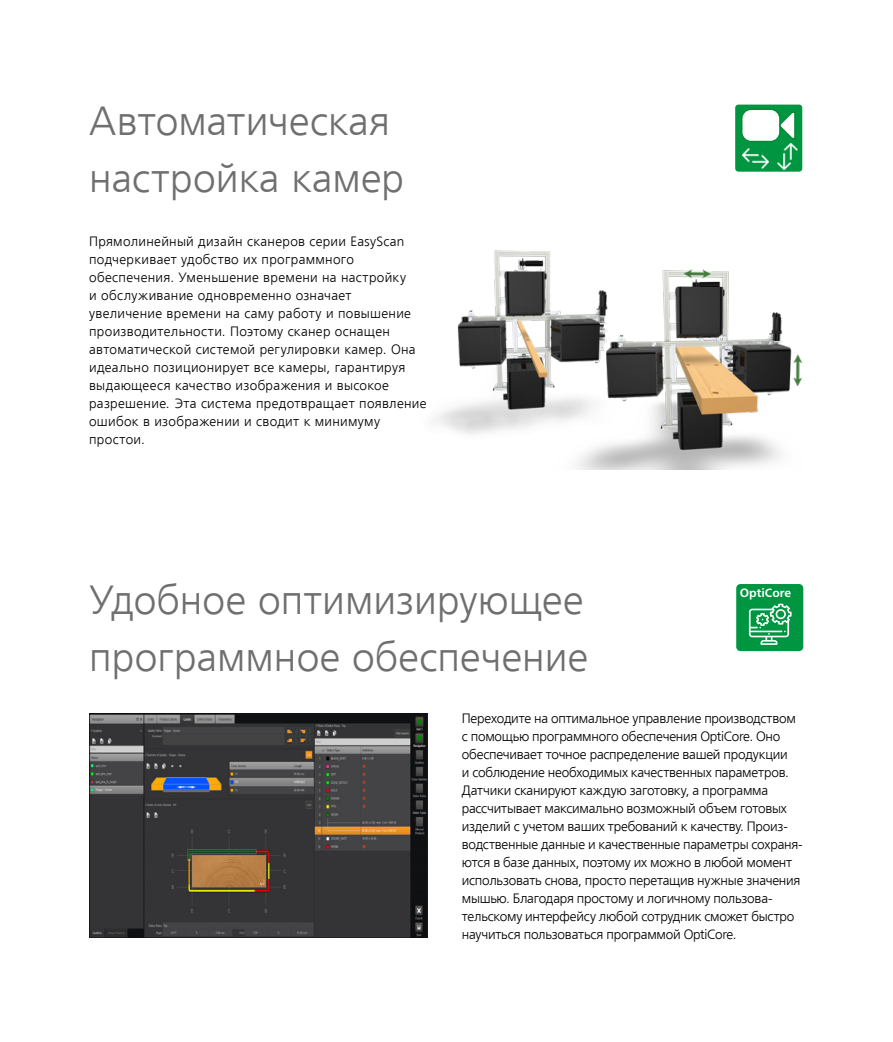
<style>
.page{position:relative;width:893px;height:1042px;background:#fff}
.page>*{position:absolute;margin:0;border:0;box-sizing:border-box;transform-origin:0 0}
.t1{font:300 40.5px/57px "Frutiger LTCYR";letter-spacing:.005em;color:#706f6f}
.t2{font:300 13.5px/18px "Frutiger LTCYR";letter-spacing:-.01em;color:#000}
.t3{font:300 13.5px/18px "Frutiger LTCYR";letter-spacing:.025em;color:#000}
.t4{font:700 12px "Frutiger Neue LT Pro";color:#fff}
</style>
<div class="page">
<img style="left:89px;top:713px;width:339px;height:225px">
<div style="left:735px;top:105px;width:67px;height:67px;background:#009641;border-radius:3px"></div>
<div style="left:742px;top:109px;width:38px;height:33px;background:#fff;border-radius:9px"></div>
<div style="left:741px;top:108px;width:40px;height:34px;border:2px solid #008d36;border-radius:9px"></div>
<svg style="left:778px;top:111px;width:17px;height:28px"></svg>
<img style="left:743px;top:148px;width:26px;height:20px">
<img style="left:777px;top:144px;width:20px;height:26px">
<img style="left:682px;top:269px;width:121px;height:201px">
<div style="left:736px;top:584px;width:67px;height:67px;background:#009641;border-radius:4px"></div>
<svg style="left:749px;top:604px;width:43px;height:41px"></svg>
<img style="left:432px;top:250px;width:250px;height:220px">
<h1 class="t1" style="left:89px;top:93px;width:316px">Автоматическая настройка камер</h1>
<p class="t3" style="left:89px;top:233px;width:339px">Прямолинейный дизайн сканеров серии EasyScan подчеркивает удобство их программного обеспечения. Уменьшение времени на настройку<br>и обслуживание одновременно означает увеличение времени на саму работу и повышение производительности. Поэтому сканер оснащен автоматической системой регулировки камер. Она идеально позиционирует все камеры, гарантируя выдающееся качество изображения и высокое разрешение. Эта система предотвращает появление ошибок в изображении и сводит к минимуму простои.</p>
<h1 class="t1" style="left:89px;top:573px;width:500px">Удобное оптимизирующее программное обеспечение</h1>
<p class="t4" style="left:740px;top:585px;width:53px">OptiCore</p>
<p class="t2" style="left:462px;top:710px;width:342px">Переходите на оптимальное управление производством с помощью программного обеспечения OptiCore. Оно обеспечивает точное распределение вашей продукции<br>и соблюдение необходимых качественных параметров.<br>Датчики сканируют каждую заготовку, а программа рассчитывает максимально возможный объем готовых изделий с учетом ваших требований к качеству. Произ&shy;водственные данные и качественные параметры сохраня&shy;ются в базе данных, поэтому их можно в любой момент использовать снова, просто перетащив нужные значения мышью. Благодаря простому и логичному пользова&shy;тельскому интерфейсу любой сотрудник сможет быстро научиться пользоваться программой OptiCore.</p>
</div>
